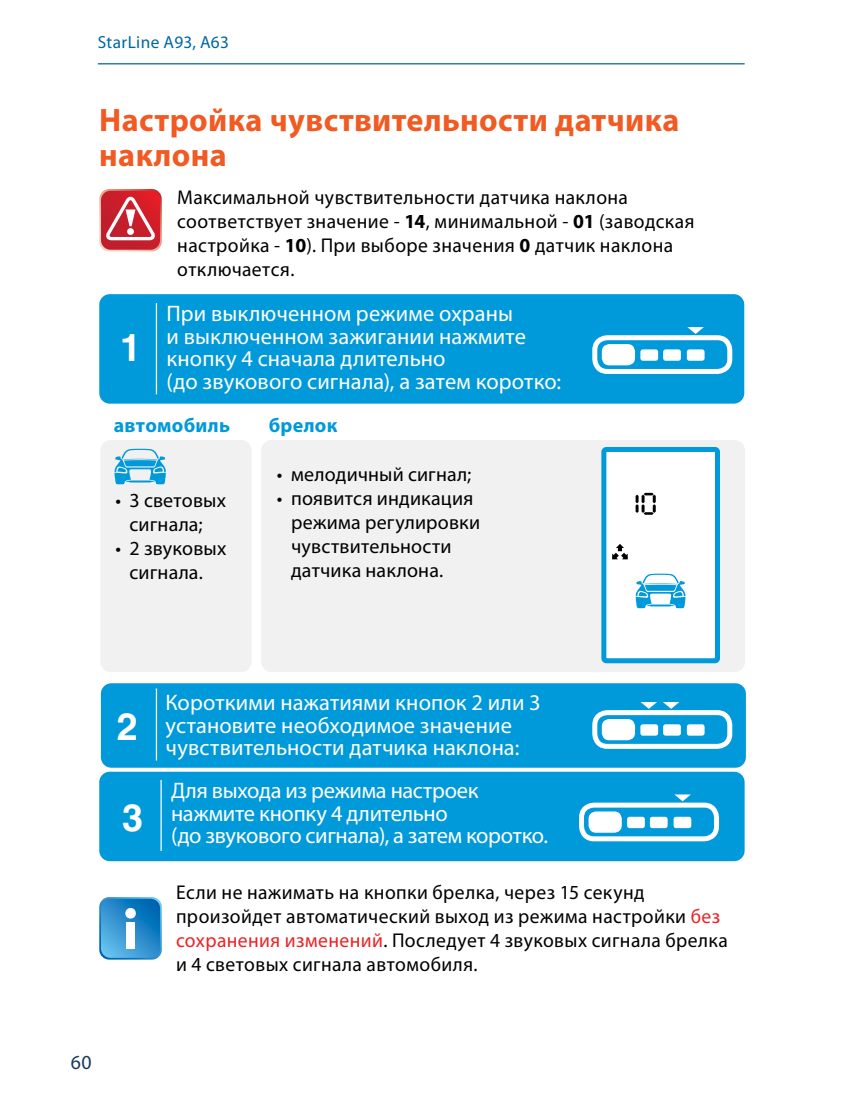
<style>
.page{position:relative;width:851px;height:1099px;background:#fff}
.page>*{position:absolute;margin:0;border:0;box-sizing:border-box;transform-origin:0 0}
.t1{font:700 37.5px "Helios";color:#fff}
.t2{font:700 32.5px/35px "Myriad Pro";letter-spacing:.01em;color:#f15a22}
.t3{font:22.5px/22.5px "Myriad Pro";color:#fff}
.t4{font:20px/24px "Myriad Pro";letter-spacing:.02em;color:#000}
.t5{font:700 20px "Myriad Pro";letter-spacing:.015em;color:#0099da}
.t6{font:20px "Myriad Pro";color:#17395e}
.t7{font:17.5px "Myriad Pro";letter-spacing:.02em;color:#0066a0}
.s1{font-weight:700}
.s2{color:#ed2124}
</style>
<div class="page">
<hr style="left:98px;top:63px;width:646px;height:1px;background:#0066a0">
<div style="left:101px;top:683px;width:644px;height:84px;background:#0099da;border-radius:11px"></div>
<div style="left:99px;top:294px;width:645px;height:109px;background:#0099da;border-radius:11px"></div>
<hr style="left:156px;top:303px;width:1px;height:91px;background:#fff">
<hr style="left:156px;top:688px;width:1px;height:72px;background:#fff">
<div style="left:100px;top:440px;width:151px;height:232px;background:#f1f1f2;border-radius:11px"></div>
<div style="left:261px;top:440px;width:483px;height:232px;background:#f1f1f2;border-radius:11px"></div>
<div style="left:592px;top:335px;width:140px;height:39px;border:5px solid #fff;border-radius:12px"></div>
<div style="left:601px;top:344px;width:34px;height:21px;background:#fff;border-radius:7px"></div>
<div style="left:640px;top:349px;width:18px;height:12px;background:#fff;border-radius:2px"></div>
<div style="left:663px;top:349px;width:17px;height:12px;background:#fff;border-radius:2px"></div>
<div style="left:686px;top:349px;width:18px;height:12px;background:#fff;border-radius:2px"></div>
<svg style="left:687px;top:327px;width:16px;height:7px"></svg>
<svg style="left:114px;top:449px;width:52px;height:35px"></svg>
<div style="left:592px;top:710px;width:140px;height:38px;border:5px solid #fff;border-radius:12px"></div>
<div style="left:601px;top:719px;width:34px;height:21px;background:#fff;border-radius:7px"></div>
<div style="left:640px;top:724px;width:18px;height:11px;background:#fff;border-radius:2px"></div>
<div style="left:663px;top:724px;width:17px;height:11px;background:#fff;border-radius:2px"></div>
<div style="left:686px;top:724px;width:18px;height:11px;background:#fff;border-radius:2px"></div>
<svg style="left:640px;top:702px;width:39px;height:6px"></svg>
<div style="left:603px;top:449px;width:114px;height:211px;background:#fff;border-radius:2px"></div>
<div style="left:601px;top:447px;width:118px;height:216px;border:5px solid #0099da;border-radius:2px"></div>
<svg style="left:635px;top:493px;width:20px;height:22px"></svg>
<svg style="left:612px;top:544px;width:15px;height:15px"></svg>
<svg style="left:635px;top:573px;width:50px;height:35px"></svg>
<div style="left:99px;top:771px;width:645px;height:90px;background:#0099da;border-radius:11px"></div>
<hr style="left:160px;top:779px;width:2px;height:72px;background:#fff">
<div style="left:579px;top:802px;width:140px;height:39px;border:5px solid #fff;border-radius:12px"></div>
<div style="left:588px;top:811px;width:33px;height:21px;background:#fff;border-radius:7px"></div>
<div style="left:627px;top:816px;width:17px;height:12px;background:#fff;border-radius:2px"></div>
<div style="left:649px;top:816px;width:18px;height:12px;background:#fff;border-radius:2px"></div>
<div style="left:673px;top:816px;width:18px;height:12px;background:#fff;border-radius:2px"></div>
<svg style="left:674px;top:794px;width:16px;height:7px"></svg>
<svg style="left:99px;top:897px;width:63px;height:62px;background:#3392cf"></svg>
<div style="left:125px;top:907px;width:11px;height:11px;background:#fff;border-radius:50%"></div>
<div style="left:126px;top:922px;width:9px;height:26px;background:#fff"></div>
<svg style="left:99px;top:189px;width:63px;height:62px;background:#d65058"></svg>
<div style="left:127px;top:228px;width:7px;height:7px;background:#fff;border-radius:50%"></div>
<p class="t7" style="left:98px;top:32px;width:133px">StarLine A93, A63</p>
<h2 class="t2" style="left:99px;top:101px;width:581px">Настройка чувствительности датчика наклона</h2>
<p class="t4" style="left:177px;top:185px;width:518px">Максимальной чувствительности датчика наклона соответствует значение - <span class="s1">14</span>, минимальной - <span class="s1">01</span> (заводская настройка - <span class="s1">10</span>). При выборе значения <span class="s1">0</span> датчик наклона отключается.</p>
<h1 class="t1" style="left:120px;top:326px;width:23px">1</h1>
<p class="t3" style="left:166px;top:302px;width:396px">При выключенном режиме охраны<br>и выключенном зажигании нажмите кнопку 4 сначала длительно<br>(до звукового сигнала), а затем коротко:</p>
<p class="t5" style="left:114px;top:412px;width:118px">автомобиль</p>
<p class="t5" style="left:269px;top:412px;width:70px">брелок</p>
<p class="t4" style="left:115px;top:488px;width:112px;text-align:center">• 3 световых сигнала;</p>
<p class="t4" style="left:115px;top:536px;width:112px;text-align:center">• 2 звуковых сигнала.</p>
<p class="t4" style="left:277px;top:462px;width:196px">• мелодичный сигнал;</p>
<p class="t4" style="left:291px;top:486px;width:190px;text-indent:-14px">• появится индикация режима регулировки чувствительности датчика наклона.</p>
<h1 class="t1" style="left:117px;top:705px;width:23px">2</h1>
<h1 class="t1" style="left:122px;top:795px;width:23px">3</h1>
<p class="t3" style="left:165px;top:691px;width:377px">Короткими нажатиями кнопок 2 или 3 установите необходимое значение чувствительности датчика наклона:</p>
<p class="t3" style="left:171px;top:778px;width:378px">Для выхода из режима настроек нажмите кнопку 4 длительно<br>(до звукового сигнала), а затем коротко.</p>
<p class="t4" style="left:176px;top:880px;width:553px">Если не нажимать на кнопки брелка, через 15 секунд произойдет автоматический выход из режима настройки <span class="s2">без сохранения изменений</span>. Последует 4 звуковых сигнала брелка и 4 световых сигнала автомобиля.</p>
<p class="t6" style="left:71px;top:1049px;width:22px">60</p>
</div>
